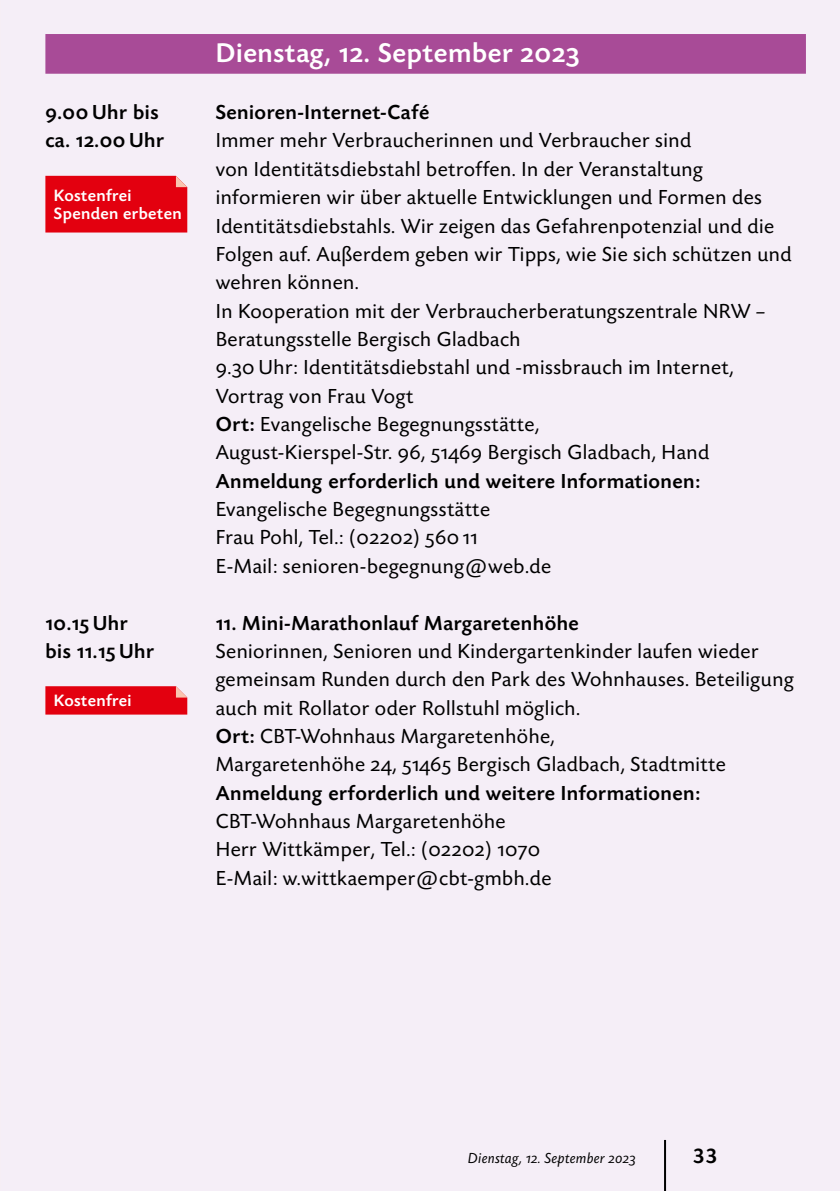
<style>
.page{position:relative;width:840px;height:1191px;background:#fff}
.page>*{position:absolute;margin:0;border:0;box-sizing:border-box;transform-origin:0 0}
.Head_Dienstag{font:500 28px "Today Sans Now Pro";letter-spacing:.025em;color:#fff}
.t1{font:500 22px "Today Sans Now Pro";color:#000}
.FL_Txt{font:21px/28.4px "Today Sans Now Pro";letter-spacing:.025em;color:#000}
.FL_Txt-2{font:500 21px/28.4px "Today Sans Now Pro";letter-spacing:.025em;color:#000}
.Kostenfrei{font:500 17px/18px "Today Sans Now Pro";letter-spacing:.025em;color:#fff}
.t2{font:italic 15px "Today Sans Now Pro";letter-spacing:.025em;color:#000}
.s1{font-weight:500}
</style>
<div class="page">
<div style="left:0;top:0;width:839px;height:1191px;background:#f5eef7"></div>
<hr style="left:663px;top:1140px;width:2px;height:51px;background:#000">
<div style="left:45px;top:34px;width:760px;height:40px;background:#a84b97"></div>
<div style="left:45px;top:176px;width:142px;height:56px;background:#e3000f"></div>
<svg style="left:45px;top:686px;width:142px;height:28px;background:#e30917"></svg>
<p class="FL_Txt-2" style="left:45px;top:98px;width:120px">9.00 Uhr bis ca. 12.00 Uhr</p>
<p class="Kostenfrei" style="left:54px;top:186px;width:129px">Kostenfrei<br>Spenden erbeten</p>
<p class="FL_Txt-2" style="left:45px;top:608px;width:110px">10.15 Uhr bis 11.15 Uhr</p>
<p class="Kostenfrei" style="left:54px;top:692px;width:79px">Kostenfrei</p>
<p class="Head_Dienstag" style="left:215px;top:37px;width:365px">Dienstag, 12. September 2023</p>
<p class="FL_Txt-2" style="left:215px;top:98px;width:215px">Senioren-Internet-Café</p>
<p class="FL_Txt" style="left:215px;top:126px;width:577px">Immer mehr Verbraucherinnen und Verbraucher sind<br>von Identitätsdiebstahl betroffen. In der Veranstaltung informieren wir über aktuelle Entwicklungen und Formen des Identitätsdiebstahls. Wir zeigen das Gefahrenpotenzial und die Folgen auf. Außerdem geben wir Tipps, wie Sie sich schützen und wehren können.</p>
<p class="FL_Txt" style="left:215px;top:296px;width:550px">In Kooperation mit der Verbraucherberatungszentrale NRW –<br>Beratungsstelle Bergisch Gladbach</p>
<p class="FL_Txt" style="left:215px;top:353px;width:519px">9.30 Uhr: Identitätsdiebstahl und -missbrauch im Internet,<br>Vortrag von Frau Vogt</p>
<p class="FL_Txt" style="left:215px;top:410px;width:325px"><span class="s1">Ort:</span> Evangelische Begegnungsstätte,</p>
<p class="FL_Txt" style="left:215px;top:438px;width:495px">August-Kierspel-Str. 96, 51469 Bergisch Gladbach, Hand</p>
<p class="FL_Txt-2" style="left:215px;top:467px;width:486px">Anmeldung erforderlich und weitere Informationen:</p>
<p class="FL_Txt" style="left:215px;top:495px;width:276px">Evangelische Begegnungsstätte</p>
<p class="FL_Txt" style="left:215px;top:523px;width:263px">Frau Pohl, Tel.: (02202) 560 11</p>
<p class="FL_Txt" style="left:215px;top:552px;width:337px">E-Mail: senioren-begegnung@web.de</p>
<p class="FL_Txt-2" style="left:215px;top:608px;width:364px">11. Mini-Marathonlauf Margaretenhöhe</p>
<p class="FL_Txt" style="left:215px;top:637px;width:579px">Seniorinnen, Senioren und Kindergartenkinder laufen wieder gemeinsam Runden durch den Park des Wohnhauses. Beteiligung auch mit Rollator oder Rollstuhl möglich.</p>
<p class="FL_Txt" style="left:215px;top:722px;width:340px"><span class="s1">Ort:</span> CBT-Wohnhaus Margaretenhöhe,</p>
<p class="FL_Txt" style="left:215px;top:750px;width:511px">Margaretenhöhe 24, 51465 Bergisch Gladbach, Stadtmitte</p>
<p class="FL_Txt-2" style="left:215px;top:778px;width:486px">Anmeldung erforderlich und weitere Informationen:</p>
<p class="FL_Txt" style="left:215px;top:807px;width:291px">CBT-Wohnhaus Margaretenhöhe</p>
<p class="FL_Txt" style="left:215px;top:835px;width:326px">Herr Wittkämper, Tel.: (02202) 1070</p>
<p class="FL_Txt" style="left:215px;top:863px;width:337px">E-Mail: w.wittkaemper@cbt-gmbh.de</p>
<p class="t2" style="left:467px;top:1149px;width:169px">Dienstag, 12. September 2023</p>
<p class="t1" style="left:692px;top:1142px;width:27px">33</p>
</div>
